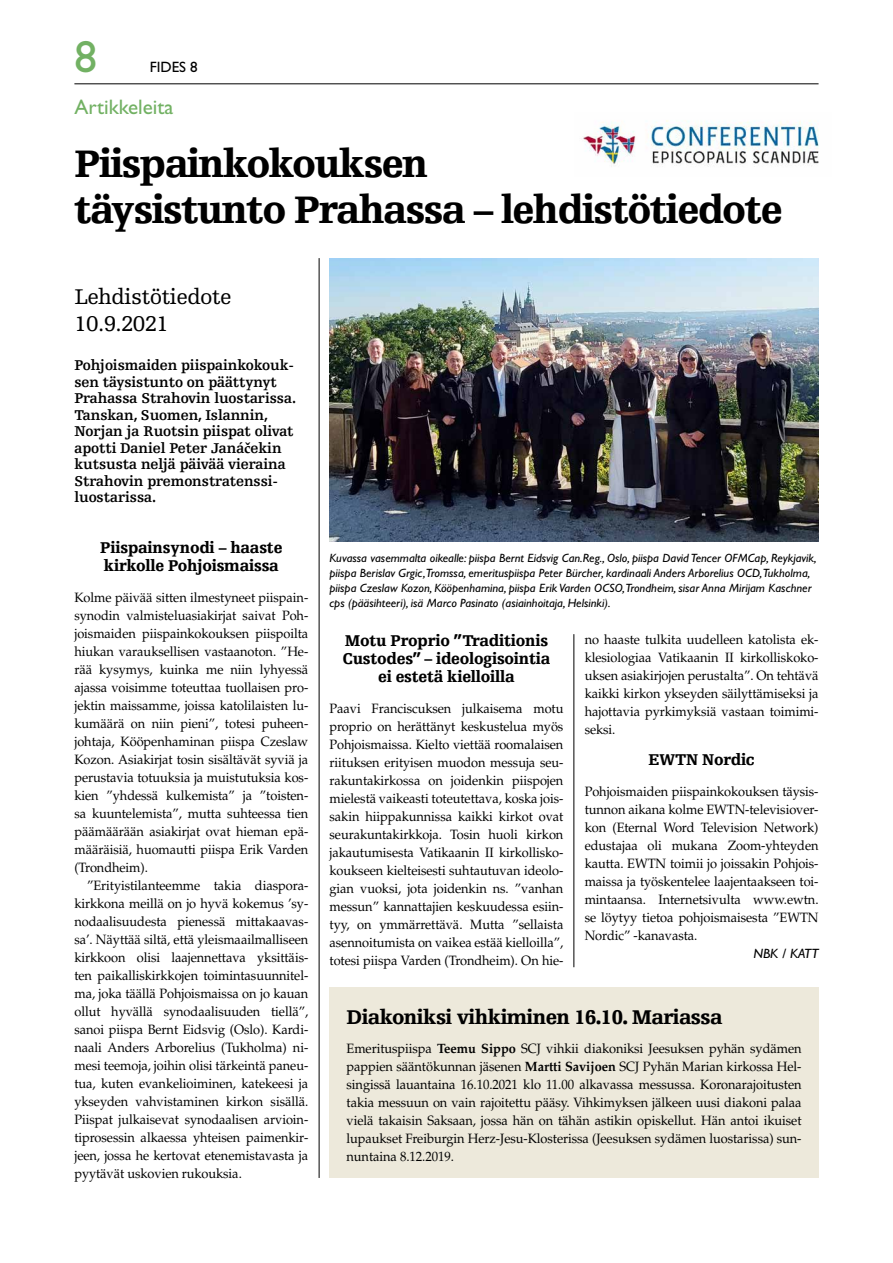
<style>
.page{position:relative;width:893px;height:1263px;background:#fff}
.page>*{position:absolute;margin:0;border:0;box-sizing:border-box;transform-origin:0 0}
.t1{font:45px "Gill Sans Std";color:#72b163}
.t2{font:900 40.5px/46.5px "Egyptienne FLT Std";letter-spacing:-.04em;color:#000}
.t3{font:22.5px/27px "Egyptienne FLT Std";letter-spacing:-.03em;color:#000}
.t4{font:900 21px "Egyptienne FLT Std";letter-spacing:-.03em;color:#000}
.t5{font:21px "Gill Sans Std";color:#72b163}
.t6{font:900 16.5px/18px "Egyptienne FLT Std";letter-spacing:-.015em;color:#000;scale:.95 1}
.t7{font:700 15px/16.5px "Egyptienne FLT Std";letter-spacing:-.01em;color:#000}
.t8{font:15px "Gill Sans Std";color:#000}
.t9{font:13.5px/18px "Palatino LT Std";letter-spacing:-.005em;color:#000;text-align:justify;scale:.95 1}
.t10{font:italic 13.5px "Gill Sans Std";color:#000;scale:1.05 1}
.t11{font:italic 12px/15px "Gill Sans Std";color:#000}
.s1{font-family:"Palatino"}
.s2{font-weight:700}
</style>
<div class="page">
<hr style="left:74px;top:84px;width:745px;height:1px;background:#000">
<hr style="left:319px;top:258px;width:1px;height:920px;background:#000">
<hr style="left:574px;top:634px;width:1px;height:333px;background:#000">
<div style="left:330px;top:987px;width:489px;height:191px;background:#ede9db"></div>
<img style="left:330px;top:258px;width:489px;height:284px">
<img style="left:583px;top:120px;width:236px;height:45px">
<h1 class="t1" style="left:74px;top:31px;width:24px">8</h1>
<p class="t8" style="left:150px;top:58px;width:50px">FIDES 8</p>
<h3 class="t5" style="left:74px;top:95px;width:101px">Artikkeleita</h3>
<h2 class="t2" style="left:74px;top:141px;width:710px">Piispainkokouksen<br>täysistunto Prahassa – lehdistötiedote</h2>
<h3 class="t3" style="left:74px;top:284px;width:158px">Lehdistötiedote<br>10.9.2021</h3>
<p class="t7" style="left:74px;top:357px;width:223px">Pohjoismaiden piispainkokouk&shy;sen täysistunto on päättynyt<br>Prahassa Strahovin luostarissa.<br>Tanskan, Suomen, Islannin,<br>Norjan ja Ruotsin piispat olivat apotti Daniel Peter Janá<span class="s1">č</span>ekin kutsusta neljä päivää vieraina<br>Strahovin premonstratenssi&shy;luostarissa.</p>
<p class="t6" style="left:100px;top:539px;width:193px">Piispainsynodi – haaste kirkolle Pohjoismaissa</p>
<p class="t9" style="left:74px;top:588px;width:248px">Kolme päivää sitten ilmestyneet piispain&shy;synodin valmisteluasiakirjat saivat Poh&shy;joismaiden piispainkokouksen piispoilta hiukan varauksellisen vastaanoton. ”He&shy;rää kysymys, kuinka me niin lyhyessä ajassa voisimme toteuttaa tuollaisen pro&shy;jektin maissamme, joissa katolilaisten lu&shy;kumäärä on niin pieni”, totesi puheen&shy;johtaja, Kööpenhaminan piispa Czeslaw Kozon. Asiakirjat tosin sisältävät syviä ja perustavia totuuksia ja muistutuksia kos&shy;kien ”yhdessä kulkemista” ja ”toisten&shy;sa kuuntelemista”, mutta suhteessa tien päämäärään asiakirjat ovat hieman epä&shy;määräisiä, huomautti piispa Erik Varden (Trondheim).</p>
<p class="t9" style="left:74px;top:876px;width:248px;text-indent:13px">”Erityistilanteemme takia diaspora&shy;kirkkona meillä on jo hyvä kokemus ’sy&shy;nodaalisuudesta pienessä mittakaavas&shy;sa’. Näyttää siltä, että yleismaailmalliseen kirkkoon olisi laajennettava yksittäis&shy;ten paikalliskirkkojen toimintasuunnitel&shy;ma, joka täällä Pohjoismaissa on jo kauan ollut hyvällä synodaalisuuden tiellä”, sanoi piispa Bernt Eidsvig (Oslo). Kardi&shy;naali Anders Arborelius (Tukholma) ni&shy;mesi teemoja, joihin olisi tärkeintä paneu&shy;tua, kuten evankelioiminen, katekeesi ja ykseyden vahvistaminen kirkon sisällä.<br>Piispat julkaisevat synodaalisen arvioin&shy;tiprosessin alkaessa yhteisen paimenkir&shy;jeen, jossa he kertovat etenemistavasta ja pyytävät uskovien rukouksia.</p>
<p class="t11" style="left:330px;top:551px;width:488px">Kuvassa vasemmalta oikealle: piispa Bernt Eidsvig Can.Reg., Oslo, piispa David Tencer OFMCap, Reykjavik, piispa Berislav Grgic,Tromssa, emerituspiispa Peter Bürcher, kardinaali Anders Arborelius OCD,Tukholma, piispa Czeslaw Kozon, Kööpenhamina, piispa Erik Varden OCSO,Trondheim, sisar Anna Mirijam Kaschner cps (pääsihteeri), isä Marco Pasinato (asiainhoitaja, Helsinki).</p>
<p class="t6" style="left:342px;top:632px;width:220px;text-align:center">Motu Proprio ”Traditionis<br>Custodes” – ideologisointia ei estetä kielloilla</p>
<p class="t9" style="left:330px;top:699px;width:248px">Paavi Franciscuksen julkaisema motu proprio on herättänyt keskustelua myös Pohjoismaissa. Kielto viettää roomalaisen riituksen erityisen muodon messuja seu&shy;rakuntakirkossa on joidenkin piispojen mielestä vaikeasti toteutettava, koska jois&shy;sakin hiippakunnissa kaikki kirkot ovat seurakuntakirkkoja. Tosin huoli kirkon jakautumisesta Vatikaanin II kirkollisko&shy;koukseen kielteisesti suhtautuvan ideolo&shy;gian vuoksi, jota joidenkin ns. ”vanhan messun” kannattajien keskuudessa esiin&shy;tyy, on ymmärrettävä. Mutta ”sellaista asennoitumista on vaikea estää kielloilla”, totesi piispa Varden (Trondheim). On hie-</p>
<p class="t9" style="left:585px;top:631px;width:248px">no haaste tulkita uudelleen katolista ek&shy;klesiologiaa Vatikaanin II kirkolliskoko&shy;uksen asiakirjojen perustalta”. On tehtävä kaikki kirkon ykseyden säilyttämiseksi ja hajottavia pyrkimyksiä vastaan toimimi&shy;seksi.</p>
<p class="t6" style="left:649px;top:751px;width:113px">EWTN Nordic</p>
<p class="t9" style="left:585px;top:783px;width:248px">Pohjoismaiden piispainkokouksen täysis&shy;tunnon aikana kolme EWTN-televisiover&shy;kon (Eternal Word Television Network) edustajaa oli mukana Zoom-yhteyden kautta. EWTN toimii jo joissakin Pohjois&shy;maissa ja työskentelee laajentaakseen toi&shy;mintaansa. Internetsivulta www.ewtn. se löytyy tietoa pohjoismaisesta ”EWTN Nordic” -kanavasta.</p>
<p class="t10" style="left:753px;top:946px;width:64px">NBK / KATT</p>
<h3 class="t4" style="left:347px;top:1006px;width:377px">Diakoniksi vihkiminen 16.10. Mariassa</h3>
<p class="t9" style="left:347px;top:1039px;width:480px">Emerituspiispa <span class="s2">Teemu Sippo</span> SCJ vihkii diakoniksi Jeesuksen pyhän sydämen pappien sääntökunnan jäsenen <span class="s2">Martti Savijoen</span> SCJ Pyhän Marian kirkossa Hel&shy;singissä lauantaina 16.10.2021 klo 11.00 alkavassa messussa. Koronarajoitusten takia messuun on vain rajoitettu pääsy. Vihkimyksen jälkeen uusi diakoni palaa vielä takaisin Saksaan, jossa hän on tähän astikin opiskellut. Hän antoi ikuiset lupaukset Freiburgin Herz-Jesu-Klosterissa (Jeesuksen sydämen luostarissa) sun&shy;nuntaina 8.12.2019.</p>
</div>
